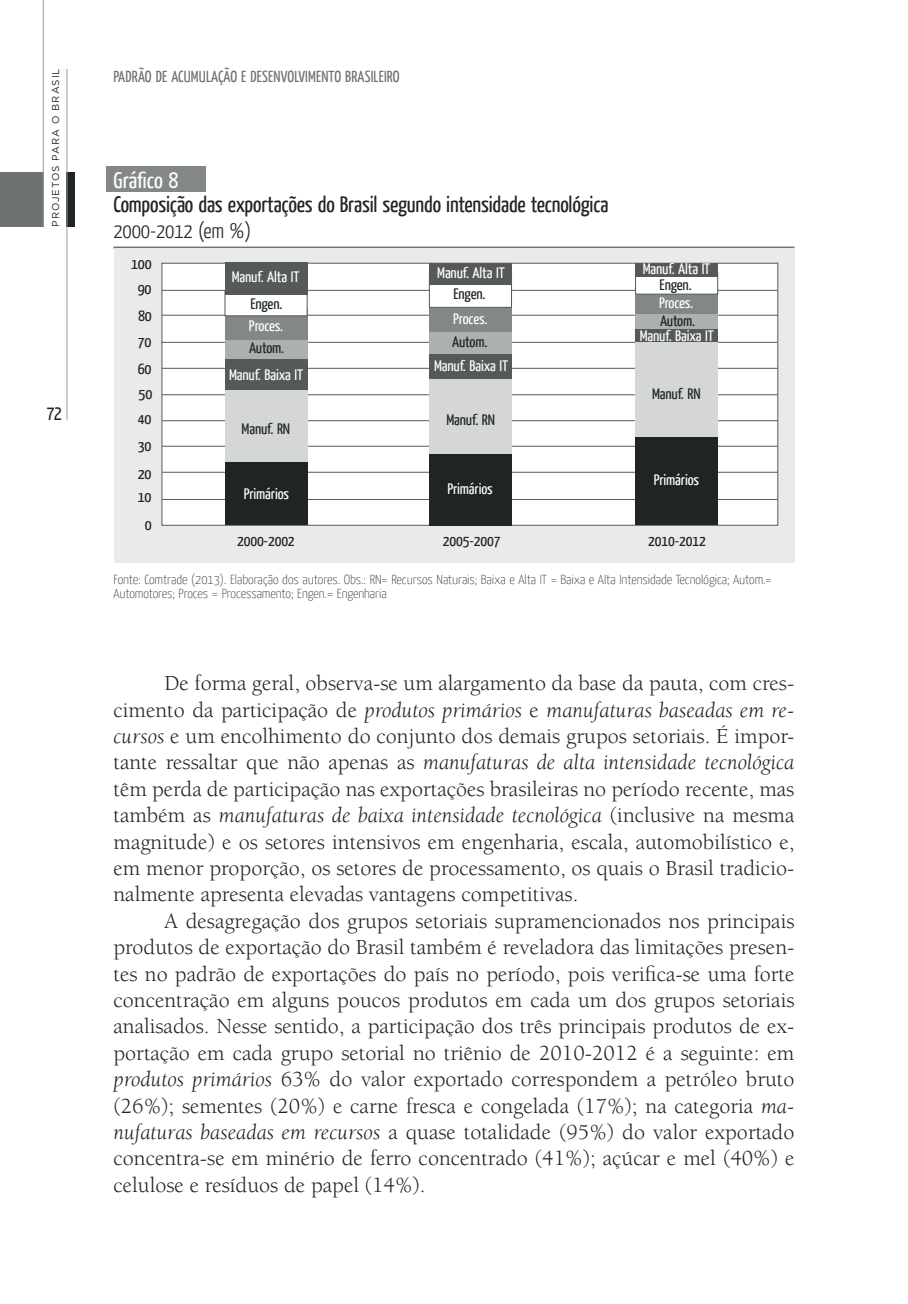
<style>
.page{position:relative;width:908px;height:1304px;background:#fff}
.page>*{position:absolute;margin:0;border:0;box-sizing:border-box;transform-origin:0 0}
.t1{font:24px "Pakenham";color:#1e2522}
.t2{font:22.4px "Yanone Kaffeesatz";letter-spacing:-.01em;color:#1e2522}
.t3{font:22.4px "Yanone Kaffeesatz";color:#fff;scale:1.07 1}
.t4{font:22px/26.4px "Berkeley";color:#1e2522;text-align:justify}
.t5{font:300 21.2px "Yanone Kaffeesatz";letter-spacing:-.01em;color:#1e2522}
.t6{font:16px "Yanone Kaffeesatz";letter-spacing:.01em;color:#6d7272}
.t7{font:15.2px "Yanone Kaffeesatz";letter-spacing:-.01em;color:#fff;scale:1.07 1}
.t8{font:15.2px "Yanone Kaffeesatz";letter-spacing:-.01em;color:#1e2522;scale:1.07 1}
.t9{font:15px/26.6px "Yanone Kaffeesatz";letter-spacing:-.01em;color:#1e2522;text-align:justify;scale:1.12 1}
.t10{font:100 13.2px/14px "Yanone Kaffeesatz";letter-spacing:-.005em;color:#1e2522;scale:1.07 1}
.t11{font:9.8px "Gotham";letter-spacing:.1em;color:#1e2522}
.s1{font-style:italic}
</style>
<div class="page">
<div style="left:0;top:172px;width:43px;height:54px;background:#6d7272"></div>
<hr style="left:43px;top:0;width:1px;height:226px;background:#989b9c">
<div style="left:67px;top:172px;width:8px;height:54px;background:#1e2522"></div>
<hr style="left:67px;top:69px;width:1px;height:351px;background:#989b9c">
<div style="left:107px;top:167px;width:99px;height:25px;background:#838788"></div>
<hr style="left:113px;top:247px;width:681px;height:2px;background:#6d7272">
<div style="left:113px;top:248px;width:681px;height:314px;background:#eaeaea"></div>
<div style="left:162px;top:263px;width:615px;height:262px;background:#fff;border:1px solid #555a59"></div>
<hr style="left:162px;top:315px;width:615px;height:1px;background:#555a59">
<hr style="left:162px;top:290px;width:615px;height:1px;background:#555a59">
<hr style="left:162px;top:394px;width:615px;height:1px;background:#555a59">
<hr style="left:162px;top:420px;width:615px;height:1px;background:#555a59">
<hr style="left:162px;top:368px;width:615px;height:1px;background:#555a59">
<hr style="left:161px;top:342px;width:615px;height:1px;background:#555a59">
<hr style="left:162px;top:499px;width:615px;height:1px;background:#555a59">
<hr style="left:162px;top:472px;width:615px;height:1px;background:#555a59">
<hr style="left:162px;top:446px;width:615px;height:1px;background:#555a59">
<div style="left:225px;top:352px;width:82px;height:51px;background:#555a59"></div>
<div style="left:225px;top:390px;width:82px;height:101px;background:#d5d7d7"></div>
<div style="left:225px;top:463px;width:82px;height:62px;background:#1e2522"></div>
<div style="left:225px;top:333px;width:82px;height:26px;background:#adb0b1"></div>
<div style="left:225px;top:308px;width:82px;height:31px;background:#838788"></div>
<div style="left:225px;top:291px;width:82px;height:25px;background:#fff;border:1px solid #555a59"></div>
<div style="left:225px;top:263px;width:82px;height:32px;background:#555a59"></div>
<div style="left:429px;top:343px;width:82px;height:62px;background:#555a59"></div>
<div style="left:429px;top:379px;width:82px;height:112px;background:#d5d7d7"></div>
<div style="left:429px;top:454px;width:82px;height:71px;background:#1e2522"></div>
<div style="left:429px;top:322px;width:82px;height:32px;background:#adb0b1"></div>
<div style="left:429px;top:302px;width:82px;height:30px;background:#838788"></div>
<div style="left:429px;top:274px;width:82px;height:34px;background:#fff;border:1px solid #555a59"></div>
<div style="left:429px;top:263px;width:82px;height:21px;background:#555a59"></div>
<div style="left:635px;top:322px;width:82px;height:35px;background:#555a59"></div>
<div style="left:635px;top:343px;width:82px;height:148px;background:#d5d7d7"></div>
<div style="left:635px;top:437px;width:82px;height:88px;background:#1e2522"></div>
<div style="left:635px;top:306px;width:82px;height:23px;background:#adb0b1"></div>
<div style="left:635px;top:287px;width:82px;height:27px;background:#838788"></div>
<div style="left:635px;top:272px;width:82px;height:22px;background:#fff"></div>
<div style="left:635px;top:263px;width:82px;height:13px;background:#555a59"></div>
<p class="t11" style="left:49px;top:227px;width:160px;rotate:-90deg">Projetos para o Brasil</p>
<p class="t1" style="left:46px;top:404px;width:17px">72</p>
<p class="t6" style="left:113px;top:66px;width:287px">Padrão de acumulação e desenvolvimento brasileiro</p>
<p class="t3" style="left:113px;top:165px;width:62px">Gráfico 8</p>
<p class="t2" style="left:113px;top:190px;width:496px">Composição das exportações do Brasil segundo intensidade tecnológica</p>
<p class="t5" style="left:113px;top:217px;width:139px">2000-2012 (em %)</p>
<p class="t9" style="left:131px;top:250px;width:20px">100</p>
<p class="t9" style="left:138px;top:275px;width:14px">90</p>
<p class="t9" style="left:138px;top:302px;width:14px">80</p>
<p class="t9" style="left:138px;top:327px;width:14px">70<br>60</p>
<p class="t7" style="left:232px;top:267px;width:60px">Manuf. Alta IT</p>
<p class="t7" style="left:437px;top:263px;width:60px">Manuf. Alta IT</p>
<p class="t7" style="left:642px;top:259px;width:60px">Manuf. Alta IT</p>
<p class="t8" style="left:659px;top:275px;width:31px">Engen.</p>
<p class="t8" style="left:453px;top:284px;width:31px">Engen.</p>
<p class="t8" style="left:250px;top:294px;width:31px">Engen.</p>
<p class="t7" style="left:658px;top:293px;width:33px">Proces.</p>
<p class="t7" style="left:453px;top:309px;width:33px">Proces.</p>
<p class="t8" style="left:659px;top:311px;width:34px">Autom.</p>
<p class="t7" style="left:249px;top:316px;width:33px">Proces.</p>
<p class="t7" style="left:639px;top:326px;width:66px">Manuf. Baixa IT</p>
<p class="t8" style="left:452px;top:332px;width:34px">Autom.</p>
<p class="t8" style="left:249px;top:338px;width:34px">Autom.</p>
<p class="t7" style="left:229px;top:365px;width:66px">Manuf. Baixa IT</p>
<p class="t7" style="left:434px;top:356px;width:66px">Manuf. Baixa IT</p>
<p class="t9" style="left:138px;top:380px;width:15px">50<br>40<br>30<br>20</p>
<p class="t9" style="left:138px;top:483px;width:14px">10</p>
<p class="t8" style="left:241px;top:419px;width:40px">Manuf. RN</p>
<p class="t8" style="left:446px;top:410px;width:40px">Manuf. RN</p>
<p class="t7" style="left:243px;top:484px;width:44px">Primários</p>
<p class="t7" style="left:447px;top:479px;width:44px">Primários</p>
<p class="t8" style="left:651px;top:384px;width:40px">Manuf. RN</p>
<p class="t7" style="left:653px;top:470px;width:44px">Primários</p>
<p class="t9" style="left:145px;top:511px;width:8px">0</p>
<p class="t8" style="left:237px;top:530px;width:55px">2000-2002</p>
<p class="t8" style="left:442px;top:531px;width:55px">2005-2007</p>
<p class="t8" style="left:647px;top:531px;width:55px">2010-2012</p>
<p class="t10" style="left:113px;top:572px;width:616px">Fonte: Comtrade (2013). Elaboração dos autores. Obs.: RN= Recursos Naturais; Baixa e Alta IT = Baixa e Alta Intensidade Tecnológica; Autom.=<br>Automotores; Proces = Processamento; Engen.= Engenharia</p>
<p class="t4" style="left:113px;top:671px;width:682px;text-indent:51px">De forma geral, observa-se um alargamento da base da pauta, com cres&shy;cimento da participação de <span class="s1">produtos primários</span> e <span class="s1">manufaturas baseadas em re&shy;cursos</span> e um encolhimento do conjunto dos demais grupos setoriais. É impor&shy;tante ressaltar que não apenas as <span class="s1">manufaturas de alta intensidade tecnológica </span>têm perda de participação nas exportações brasileiras no período recente, mas também as <span class="s1">manufaturas de baixa intensidade tecnológica</span> (inclusive na mesma magnitude) e os setores intensivos em engenharia, escala, automobilístico e, em menor proporção, os setores de processamento, os quais o Brasil tradicio&shy;nalmente apresenta elevadas vantagens competitivas.</p>
<p class="t4" style="left:113px;top:908px;width:682px;text-indent:51px">A desagregação dos grupos setoriais supramencionados nos principais produtos de exportação do Brasil também é reveladora das limitações presen&shy;tes no padrão de exportações do país no período, pois verifica-se uma forte concentração em alguns poucos produtos em cada um dos grupos setoriais analisados. Nesse sentido, a participação dos três principais produtos de ex&shy;portação em cada grupo setorial no triênio de 2010-2012 é a seguinte: em <span class="s1">produtos primários</span> 63% do valor exportado correspondem a petróleo bruto (26%); sementes (20%) e carne fresca e congelada (17%); na categoria <span class="s1">ma&shy;nufaturas baseadas em recursos</span> a quase totalidade (95%) do valor exportado concentra-se em minério de ferro concentrado (41%); açúcar e mel (40%) e celulose e resíduos de papel (14%).</p>
</div>
